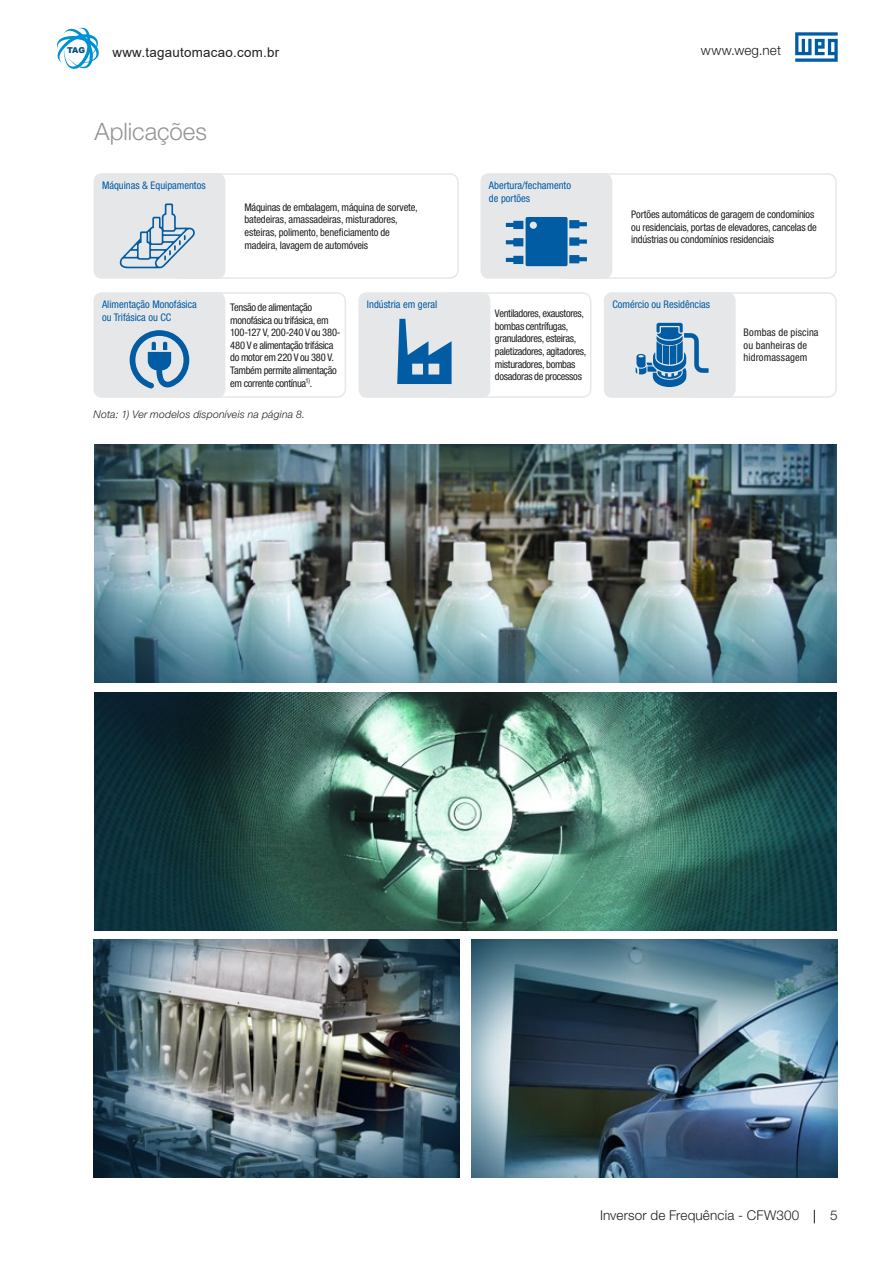
<style>
.page{position:relative;width:893px;height:1263px;background:#fff}
.page>*{position:absolute;margin:0;border:0;box-sizing:border-box;transform-origin:0 0}
.t1{font:300 24px "Helvetica Neue LT Pro";color:#939598}
.t2{font:300 13.5px "Helvetica Neue LT Pro";letter-spacing:.01em;color:#231f20}
.t3{font:13.35px "Arial";letter-spacing:.02em;color:#231f20}
.t4{font:condensed 10.5px/12.6px "Helvetica Neue LT Pro";letter-spacing:-.02em;color:#231f20}
.t5{font:condensed 10.5px/12.6px "Helvetica Neue LT Pro";color:#015ca3}
.t6{font:condensed 10.5px/12.6px "Helvetica Neue LT Pro";letter-spacing:.01em;color:#231f20}
.t7{font:italic 300 10.5px "Helvetica Neue LT Pro";letter-spacing:.02em;color:#231f20}
.t8{font:900 8.1px "Arial";color:#024f80}
</style>
<div class="page">
<svg style="left:795px;top:32px;width:43px;height:30px"></svg>
<svg style="left:814px;top:1210px;width:1px;height:13px"></svg>
<img style="left:94px;top:444px;width:743px;height:238px">
<img style="left:94px;top:692px;width:743px;height:238px">
<img style="left:94px;top:940px;width:366px;height:238px">
<img style="left:471px;top:940px;width:366px;height:238px">
<div style="left:173px;top:173px;width:286px;height:106px;border:2px solid #e6e7e9;border-radius:9px"></div>
<div style="left:560px;top:173px;width:277px;height:106px;border:2px solid #e6e7e9;border-radius:9px"></div>
<div style="left:94px;top:173px;width:131px;height:106px;background:#e6e7e9;border-radius:9px"></div>
<div style="left:480px;top:173px;width:132px;height:106px;background:#e6e7e9;border-radius:9px"></div>
<div style="left:438px;top:292px;width:153px;height:106px;border:2px solid #e6e7e9;border-radius:9px"></div>
<div style="left:358px;top:292px;width:132px;height:106px;background:#e6e7e9;border-radius:9px"></div>
<svg style="left:397px;top:319px;width:55px;height:65px"></svg>
<svg style="left:506px;top:217px;width:81px;height:49px"></svg>
<div style="left:173px;top:292px;width:173px;height:106px;border:2px solid #e6e7e9;border-radius:9px"></div>
<div style="left:94px;top:292px;width:131px;height:106px;background:#e6e7e9;border-radius:9px"></div>
<svg style="left:130px;top:330px;width:59px;height:58px"></svg>
<div style="left:683px;top:292px;width:154px;height:106px;border:2px solid #e6e7e9;border-radius:9px"></div>
<div style="left:604px;top:292px;width:132px;height:106px;background:#e6e7e9;border-radius:9px"></div>
<svg style="left:119px;top:203px;width:76px;height:65px"></svg>
<svg style="left:636px;top:323px;width:73px;height:64px"></svg>
<svg style="left:57px;top:27px;width:42px;height:42px"></svg>
<p class="t8" style="left:67px;top:44px;width:20px">TAG</p>
<p class="t3" style="left:113px;top:43px;width:168px">www.tagautomacao.com.br</p>
<p class="t2" style="left:701px;top:42px;width:82px">www.weg.net</p>
<h1 class="t1" style="left:95px;top:117px;width:114px">Aplicações</h1>
<p class="t5" style="left:102px;top:179px;width:105px">Máquinas &amp; Equipamentos</p>
<p class="t5" style="left:489px;top:179px;width:84px">Abertura/fechamento de portões</p>
<p class="t4" style="left:244px;top:201px;width:175px">Máquinas de embalagem, máquina de sorvete, batedeiras, amassadeiras, misturadores, esteiras, polimento, beneficiamento de madeira, lavagem de automóveis</p>
<p class="t4" style="left:631px;top:208px;width:187px">Portões automáticos de garagem de condomínios ou residenciais, portas de elevadores, cancelas de indústrias ou condomínios residenciais</p>
<p class="t5" style="left:102px;top:298px;width:96px">Alimentação Monofásica ou Trifásica ou CC</p>
<p class="t4" style="left:230px;top:301px;width:112px">Tensão de alimentação monofásica ou trifásica, em<br>100-127 V, 200-240 V ou 380-<br>480 V e alimentação trifásica do motor em 220 V ou 380 V.<br>Também permite alimentação em corrente contínua<sup>1)</sup>.</p>
<p class="t5" style="left:612px;top:298px;width:99px">Comércio ou Residências</p>
<p class="t5" style="left:367px;top:298px;width:72px">Indústria em geral</p>
<p class="t4" style="left:495px;top:307px;width:93px">Ventiladores, exaustores, bombas centrífugas, granuladores, esteiras, paletizadores, agitadores, misturadores, bombas dosadoras de processos</p>
<p class="t7" style="left:94px;top:408px;width:213px">Nota: 1) Ver modelos disponíveis na página 8.</p>
<p class="t6" style="left:743px;top:326px;width:77px">Bombas de piscina ou banheiras de hidromassagem</p>
<p class="t2" style="left:600px;top:1207px;width:201px">Inversor de Frequência - CFW300</p>
<p class="t2" style="left:830px;top:1207px;width:9px">5</p>
</div>
